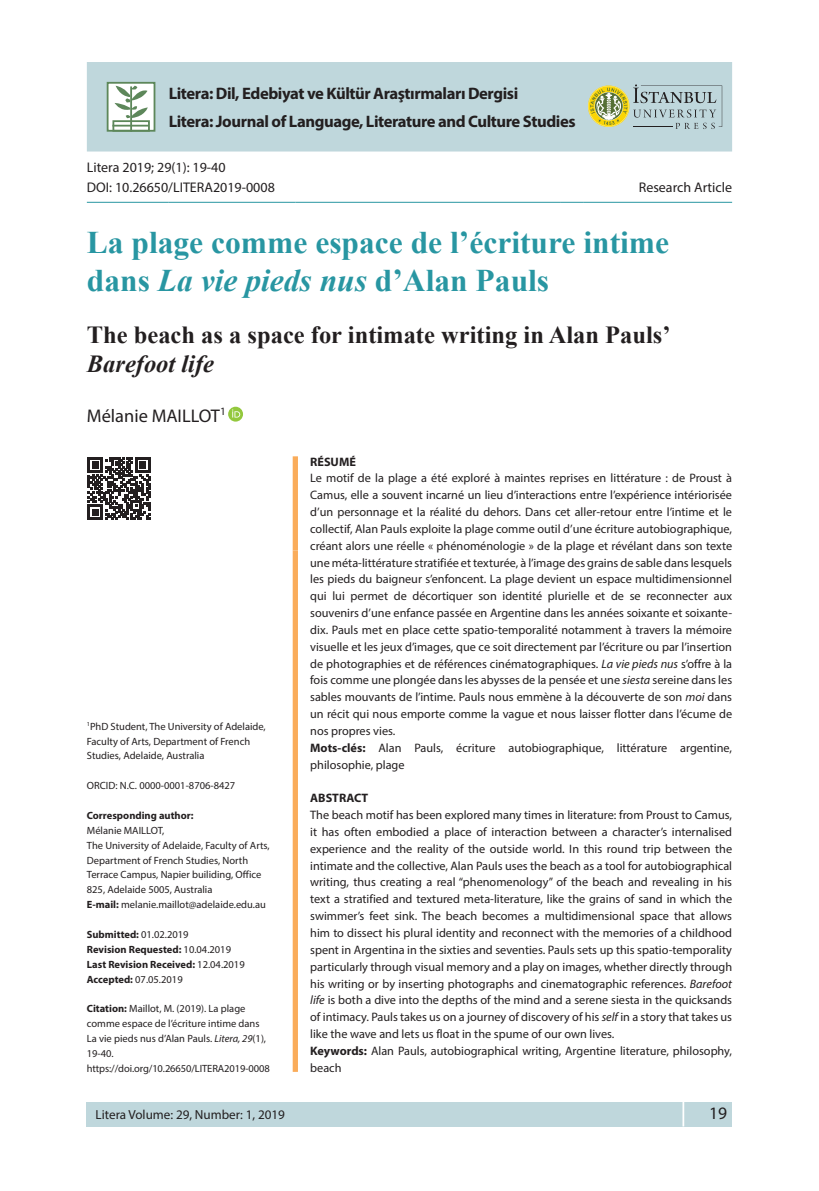
<style>
.page{position:relative;width:819px;height:1191px;background:#fff}
.page>*{position:absolute;margin:0;border:0;box-sizing:border-box;transform-origin:0 0}
.t1{font:700 31.5px/37.8px "Times New Roman";color:#2896a2}
.t2{font:700 24.5px "Times New Roman";color:#231f20}
.t3{font:italic 700 24.5px "Times New Roman";color:#231f20}
.t4{font:18.38px "Myriad Pro";color:#231f20}
.t5{font:17.5px "Myriad Pro";color:#231f20}
.t6{font:700 16.62px/28px "Myriad Pro";letter-spacing:-.025em;color:#231f20}
.t7{font:14px/20.5px "Myriad Pro";color:#231f20}
.t8{font:13.12px "Myriad Pro";color:#231f20}
.t9{font:12.25px/16.8px "Myriad Pro";color:#231f20}
.t10{font:700 12.25px "Myriad Pro";color:#231f20}
.t11{font:10.5px/14.9px "Myriad Pro";color:#231f20}
.t12{font:700 10.5px/14.9px "Myriad Pro";color:#231f20}
.s1{font-style:italic}
.s2{font-weight:700}
.s3{font-weight:400}
</style>
<div class="page">
<div style="left:87px;top:1101px;width:645px;height:25px;background:#bfd7dc"></div>
<hr style="left:682px;top:1101px;width:2px;height:25px;background:#fff">
<div style="left:87px;top:62px;width:645px;height:89px;background:#bfd7dc"></div>
<hr style="left:87px;top:202px;width:82px;height:1px;background:#2896a2">
<hr style="left:169px;top:202px;width:126px;height:1px;background:#2896a2">
<hr style="left:295px;top:202px;width:266px;height:1px;background:#2896a2">
<svg style="left:561px;top:202px;width:22px;height:1px"></svg>
<hr style="left:583px;top:202px;width:149px;height:1px;background:#2896a2">
<div style="left:293px;top:456px;width:5px;height:94px;background:#faac5a"></div>
<div style="left:293px;top:550px;width:5px;height:521px;background:#faac5a"></div>
<div style="left:107px;top:82px;width:48px;height:50px;background:#fff;border:2px solid #5d875a"></div>
<div style="left:112px;top:120px;width:38px;height:12px;border:2px solid #5d875a"></div>
<hr style="left:112px;top:125px;width:37px;height:2px;background:#5d875a">
<svg style="left:115px;top:86px;width:33px;height:32px"></svg>
<hr style="left:130px;top:86px;width:2px;height:46px;background:#5d875a">
<svg style="left:588px;top:84px;width:134px;height:45px;background:#b2c0ab"></svg>
<div style="left:228px;top:407px;width:15px;height:14px;background:#93c83d;border-radius:50%"></div>
<svg style="left:232px;top:409px;width:8px;height:8px"></svg>
<svg style="left:88px;top:457px;width:62px;height:62px"></svg>
<h3 class="t6" style="left:169px;top:79px;width:408px">Litera: Dil, Edebiyat ve Kültür Araştırmaları Dergisi<br>Litera: Journal of Language, Literature and Culture Studies</h3>
<p class="t7" style="left:87px;top:157px;width:189px">Litera 2019; 29(1): 19-40<br>DOI: 10.26650/LITERA2019-0008</p>
<p class="t7" style="left:638px;top:177px;width:95px">Research Article</p>
<h1 class="t1" style="left:87px;top:223px;width:584px">La plage comme espace de l’écriture intime dans <span class="s1">La vie pieds nus</span> d’Alan Pauls</h1>
<h2 class="t2" style="left:87px;top:317px;width:585px">The beach as a space for intimate writing in Alan Pauls’</h2>
<h2 class="t3" style="left:87px;top:347px;width:129px">Barefoot life</h2>
<h3 class="t4" style="left:87px;top:404px;width:140px">Mélanie MAILLOT<sup>1</sup></h3>
<p class="t10" style="left:310px;top:453px;width:47px">RÉSUMÉ</p>
<p class="t9" style="left:310px;top:469px;width:423px">Le motif de la plage a été exploré à maintes reprises en littérature : de Proust à Camus, elle a souvent incarné un lieu d’interactions entre l’expérience intériorisée d’un personnage et la réalité du dehors. Dans cet aller-retour entre l’intime et le collectif, Alan Pauls exploite la plage comme outil d’une écriture autobiographique, créant alors une réelle « phénoménologie » de la plage et révélant dans son texte une méta-littérature stratifiée et texturée, à l’image des grains de sable dans lesquels les pieds du baigneur s’enfoncent. La plage devient un espace multidimensionnel qui lui permet de décortiquer son identité plurielle et de se reconnecter aux souvenirs d’une enfance passée en Argentine dans les années soixante et soixante&shy;dix. Pauls met en place cette spatio-temporalité notamment à travers la mémoire visuelle et les jeux d’images, que ce soit directement par l’écriture ou par l’insertion de photographies et de références cinématographiques. <span class="s1">La vie pieds nus</span> s’offre à la fois comme une plongée dans les abysses de la pensée et une <span class="s1">siesta</span> sereine dans les sables mouvants de l’intime. Pauls nous emmène à la découverte de son <span class="s1">moi</span> dans un récit qui nous emporte comme la vague et nous laisser flotter dans l’écume de nos propres vies.<br><span class="s2">Mots-clés:</span> Alan Pauls, écriture autobiographique, littérature argentine, philosophie, plage</p>
<p class="t10" style="left:310px;top:790px;width:60px">ABSTRACT</p>
<p class="t9" style="left:310px;top:806px;width:423px">The beach motif has been explored many times in literature: from Proust to Camus, it has often embodied a place of interaction between a character’s internalised experience and the reality of the outside world. In this round trip between the intimate and the collective, Alan Pauls uses the beach as a tool for autobiographical writing, thus creating a real “phenomenology” of the beach and revealing in his text a stratified and textured meta-literature, like the grains of sand in which the swimmer’s feet sink. The beach becomes a multidimensional space that allows him to dissect his plural identity and reconnect with the memories of a childhood spent in Argentina in the sixties and seventies. Pauls sets up this spatio-temporality particularly through visual memory and a play on images, whether directly through his writing or by inserting photographs and cinematographic references. <span class="s1">Barefoot life</span> is both a dive into the depths of the mind and a serene siesta in the quicksands of intimacy. Pauls takes us on a journey of discovery of his <span class="s1">self</span> in a story that takes us like the wave and lets us float in the spume of our own lives.<br><span class="s2">Keywords:</span> Alan Pauls, autobiographical writing, Argentine literature, philosophy, beach</p>
<p class="t11" style="left:87px;top:718px;width:180px"><sup>1</sup>PhD Student, The University of Adelaide,<br>Faculty of Arts, Department of French<br>Studies, Adelaide, Australia</p>
<p class="t11" style="left:87px;top:778px;width:150px">ORCID: N.C. 0000-0001-8706-8427</p>
<p class="t12" style="left:87px;top:807px;width:108px">Corresponding author:</p>
<p class="t11" style="left:87px;top:822px;width:184px">Mélanie MAILLOT,<br>The University of Adelaide, Faculty of Arts, Department of French Studies, North Terrace Campus, Napier builiding, Office 825, Adelaide 5005, Australia<br><span class="s2">E-mail:</span> melanie.maillot@adelaide.edu.au</p>
<p class="t12" style="left:87px;top:926px;width:159px">Submitted: <span class="s3">01.02.2019<br></span>Revision Requested: <span class="s3">10.04.2019<br></span>Last Revision Received: <span class="s3">12.04.2019<br></span>Accepted: <span class="s3">07.05.2019</span></p>
<p class="t11" style="left:87px;top:1001px;width:184px"><span class="s2">Citation:</span> Maillot, M. (2019). La plage comme espace de l’écriture intime dans La vie pieds nus d’Alan Pauls. <span class="s1">Litera, 29</span>(1), 19-40. https://doi.org/10.26650/LITERA2019-0008</p>
<p class="t8" style="left:95px;top:1106px;width:191px">Litera Volume: 29, Number: 1, 2019</p>
<h3 class="t5" style="left:709px;top:1102px;width:19px">19</h3>
</div>
